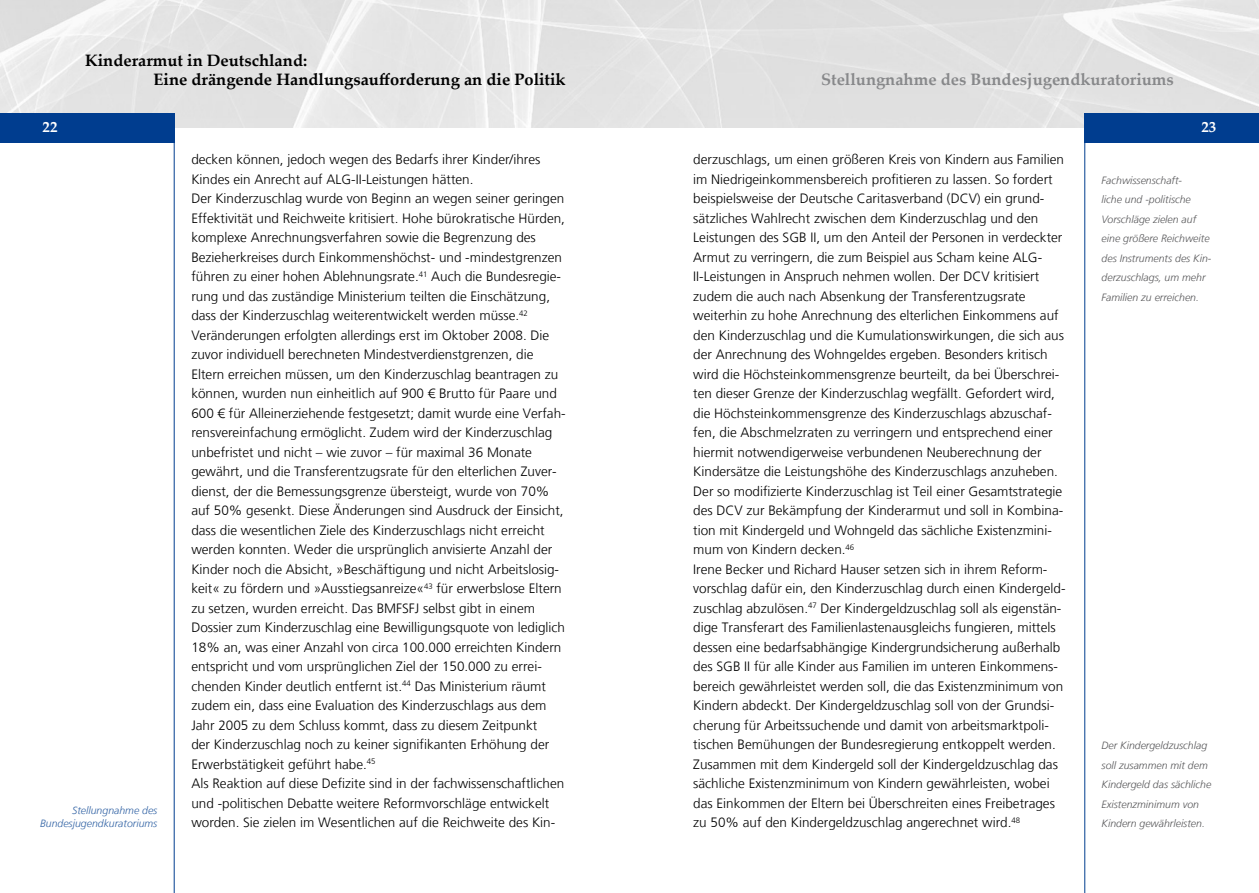
<style>
.page{position:relative;width:1259px;height:893px;background:#fff}
.page>*{position:absolute;margin:0;border:0;box-sizing:border-box;transform-origin:0 0}
.t1{font:700 16.5px/19.5px "Palatino Linotype";color:#000}
.t2{font:700 16.5px "Palatino Linotype";color:#87888a}
.t3{font:700 15px "Palatino Linotype";color:#fff}
.t4{font:300 13.5px/19.5px "Frutiger LT";color:#000}
.t5{font:italic 300 10.5px/19.5px "Frutiger LT";color:#58585a}
.t6{font:italic 300 10.5px/13.5px "Frutiger LT";color:#3364a5;text-align:right}
</style>
<div class="page">
<img style="left:0;top:0;width:1259px;height:127px">
<hr style="left:1084px;top:118px;width:1px;height:775px;background:#003d8f">
<div style="left:1084px;top:113px;width:175px;height:29px;background:#003d8f"></div>
<hr style="left:174px;top:119px;width:1px;height:774px;background:#003d8f">
<div style="left:0;top:113px;width:174px;height:29px;background:#003d8f"></div>
<p class="t3" style="left:43px;top:116px;width:16px">22</p>
<p class="t1" style="left:154px;top:50px;width:414px;text-indent:-68px">Kinderarmut in Deutschland:<br>Eine drängende Handlungsaufforderung an die Politik</p>
<p class="t6" style="left:40px;top:803px;width:119px">Stellungnahme des<br>Bundesjugendkuratoriums</p>
<p class="t4" style="left:191px;top:150px;width:376px">decken können, jedoch wegen des Bedarfs ihrer Kinder/ihres Kindes ein Anrecht auf ALG-II-Leistungen hätten.<br>Der Kinderzuschlag wurde von Beginn an wegen seiner geringen Effektivität und Reichweite kritisiert. Hohe bürokratische Hürden, komplexe Anrechnungsverfahren sowie die Begrenzung des Bezieherkreises durch Einkommenshöchst- und -mindestgrenzen führen zu einer hohen Ablehnungsrate.<sup>41</sup> Auch die Bundesregie&shy;rung und das zuständige Ministerium teilten die Einschätzung, dass der Kinderzuschlag weiterentwickelt werden müsse.<sup>42<br></sup>Veränderungen erfolgten allerdings erst im Oktober 2008. Die zuvor individuell berechneten Mindestverdienstgrenzen, die Eltern erreichen müssen, um den Kinderzuschlag beantragen zu können, wurden nun einheitlich auf 900 € Brutto für Paare und 600 € für Alleinerziehende festgesetzt; damit wurde eine Verfah&shy;rensvereinfachung ermöglicht. Zudem wird der Kinderzuschlag unbefristet und nicht – wie zuvor – für maximal 36 Monate gewährt, und die Transferentzugsrate für den elterlichen Zuver&shy;dienst, der die Bemessungsgrenze übersteigt, wurde von 70% auf 50% gesenkt. Diese Änderungen sind Ausdruck der Einsicht, dass die wesentlichen Ziele des Kinderzuschlags nicht erreicht werden konnten. Weder die ursprünglich anvisierte Anzahl der Kinder noch die Absicht, »Beschäftigung und nicht Arbeitslosig&shy;keit« zu fördern und »Ausstiegsanreize«<sup>43</sup> für erwerbslose Eltern zu setzen, wurden erreicht. Das BMFSFJ selbst gibt in einem Dossier zum Kinderzuschlag eine Bewilligungsquote von lediglich 18% an, was einer Anzahl von circa 100.000 erreichten Kindern entspricht und vom ursprünglichen Ziel der 150.000 zu errei&shy;chenden Kinder deutlich entfernt ist.<sup>44</sup> Das Ministerium räumt zudem ein, dass eine Evaluation des Kinderzuschlags aus dem Jahr 2005 zu dem Schluss kommt, dass zu diesem Zeitpunkt<br>der Kinderzuschlag noch zu keiner signifikanten Erhöhung der Erwerbstätigkeit geführt habe.<sup>45<br></sup>Als Reaktion auf diese Defizite sind in der fachwissenschaftlichen und -politischen Debatte weitere Reformvorschläge entwickelt worden. Sie zielen im Wesentlichen auf die Reichweite des Kin-</p>
<p class="t2" style="left:821px;top:68px;width:354px">Stellungnahme des Bundesjugendkuratoriums</p>
<p class="t3" style="left:1201px;top:116px;width:16px">23</p>
<p class="t4" style="left:693px;top:150px;width:374px">derzuschlags, um einen größeren Kreis von Kindern aus Familien im Niedrigeinkommensbereich profitieren zu lassen. So fordert beispielsweise der Deutsche Caritasverband (DCV) ein grund&shy;sätzliches Wahlrecht zwischen dem Kinderzuschlag und den Leistungen des SGB II, um den Anteil der Personen in verdeckter Armut zu verringern, die zum Beispiel aus Scham keine ALG-II-Leistungen in Anspruch nehmen wollen. Der DCV kritisiert zudem die auch nach Absenkung der Transferentzugsrate weiterhin zu hohe Anrechnung des elterlichen Einkommens auf den Kinderzuschlag und die Kumulationswirkungen, die sich aus der Anrechnung des Wohngeldes ergeben. Besonders kritisch wird die Höchsteinkommensgrenze beurteilt, da bei Überschrei&shy;ten dieser Grenze der Kinderzuschlag wegfällt. Gefordert wird, die Höchsteinkommensgrenze des Kinderzuschlags abzuschaf&shy;fen, die Abschmelzraten zu verringern und entsprechend einer hiermit notwendigerweise verbundenen Neuberechnung der Kindersätze die Leistungshöhe des Kinderzuschlags anzuheben.<br>Der so modifizierte Kinderzuschlag ist Teil einer Gesamtstrategie des DCV zur Bekämpfung der Kinderarmut und soll in Kombina&shy;tion mit Kindergeld und Wohngeld das sächliche Existenzmini&shy;mum von Kindern decken.<sup>46<br></sup>Irene Becker und Richard Hauser setzen sich in ihrem Reform&shy;vorschlag dafür ein, den Kinderzuschlag durch einen Kindergeld&shy;zuschlag abzulösen.<sup>47</sup> Der Kindergeldzuschlag soll als eigenstän&shy;dige Transferart des Familienlastenausgleichs fungieren, mittels dessen eine bedarfsabhängige Kindergrundsicherung außerhalb des SGB II für alle Kinder aus Familien im unteren Einkommens&shy;bereich gewährleistet werden soll, die das Existenzminimum von Kindern abdeckt. Der Kindergeldzuschlag soll von der Grundsi&shy;cherung für Arbeitssuchende und damit von arbeitsmarktpoli&shy;tischen Bemühungen der Bundesregierung entkoppelt werden.<br>Zusammen mit dem Kindergeld soll der Kindergeldzuschlag das sächliche Existenzminimum von Kindern gewährleisten, wobei das Einkommen der Eltern bei Überschreiten eines Freibetrages zu 50% auf den Kindergeldzuschlag angerechnet wird.<sup>48</sup></p>
<p class="t5" style="left:1101px;top:170px;width:111px">Fachwissenschaft-<br>liche und -politische<br>Vorschläge zielen auf eine größere Reichweite des Instruments des Kin&shy;derzuschlags, um mehr<br>Familien zu erreichen.</p>
<p class="t5" style="left:1101px;top:736px;width:111px">Der Kindergeldzuschlag soll zusammen mit dem<br>Kindergeld das sächliche<br>Existenzminimum von<br>Kindern gewährleisten.</p>
</div>
